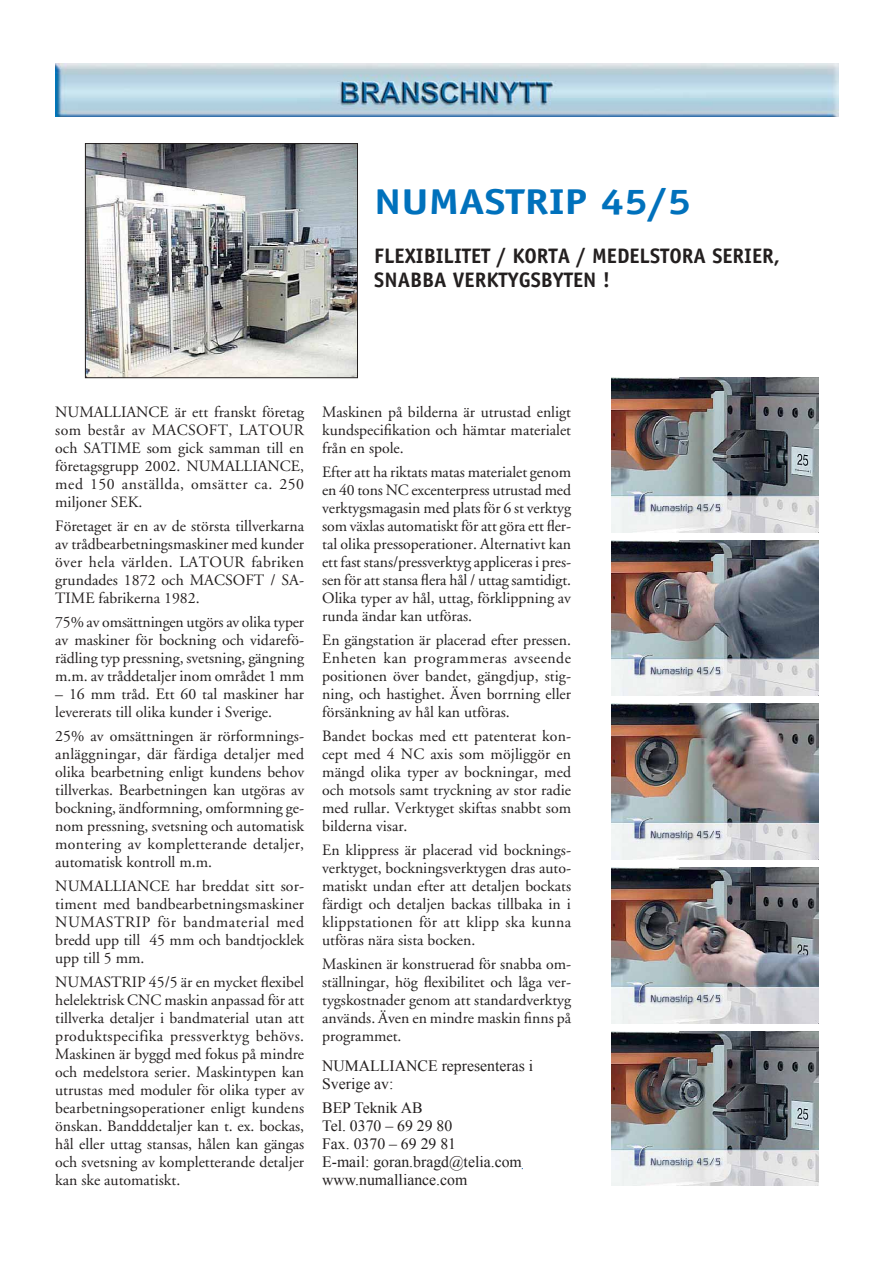
<style>
.page{position:relative;width:893px;height:1263px;background:#fff}
.page>*{position:absolute;margin:0;border:0;box-sizing:border-box;transform-origin:0 0}
.t1{font:700 36px "Officina Sans";color:#0071bc;scale:1.2 1}
.t2{font:700 21px/24px "Officina Sans";color:#231f1f}
.t3{font:15.75px/18px "Adobe Garamond";color:#231f1f;text-align:justify}
.t4{font:15.75px/18px "Times New Roman";color:#231f1f}
</style>
<div class="page">
<img style="left:55px;top:64px;width:783px;height:53px">
<img style="left:611px;top:377px;width:207px;height:156px">
<img style="left:611px;top:540px;width:207px;height:156px">
<img style="left:611px;top:704px;width:207px;height:155px">
<img style="left:611px;top:868px;width:207px;height:155px">
<img style="left:611px;top:1031px;width:207px;height:155px">
<img style="left:87px;top:145px;width:269px;height:231px">
<div style="left:85px;top:143px;width:273px;height:235px;border:1px solid #231f1f"></div>
<h1 class="t1" style="left:374px;top:188px;width:266px">NUMASTRIP 45/5</h1>
<h2 class="t2" style="left:374px;top:246px;width:407px">FLEXIBILITET / KORTA / MEDELSTORA SERIER,<br>SNABBA VERKTYGSBYTEN !</h2>
<p class="t3" style="left:55px;top:404px;width:250px">NUMALLIANCE är ett franskt företag som består av MACSOFT, LATOUR och SATIME som gick samman till en företagsgrupp 2002. NUMALLIANCE, med 150 anställda, omsätter ca. 250 miljoner SEK.</p>
<p class="t3" style="left:55px;top:518px;width:250px">Företaget är en av de största tillverkarna av trådbearbetningsmaskiner med kunder över hela världen. LATOUR fabriken grundades 1872 och MACSOFT / SA-TIME fabrikerna 1982.</p>
<p class="t3" style="left:55px;top:614px;width:250px">75% av omsättningen utgörs av olika typer av maskiner för bockning och vidarefö&shy;rädling typ pressning, svetsning, gängning m.m. av tråddetaljer inom området 1 mm</p>
<p class="t3" style="left:55px;top:686px;width:250px">– 16 mm tråd. Ett 60 tal maskiner har levererats till olika kunder i Sverige.</p>
<p class="t3" style="left:55px;top:728px;width:250px">25% av omsättningen är rörformnings&shy;anläggningar, där färdiga detaljer med olika bearbetning enligt kundens behov tillverkas. Bearbetningen kan utgöras av bockning, ändformning, omformning ge&shy;nom pressning, svetsning och automatisk montering av kompletterande detaljer, automatisk kontroll m.m.</p>
<p class="t3" style="left:55px;top:878px;width:250px">NUMALLIANCE har breddat sitt sor&shy;timent med bandbearbetningsmaskiner NUMASTRIP för bandmaterial med bredd upp till 45 mm och bandtjocklek upp till 5 mm.</p>
<p class="t3" style="left:55px;top:974px;width:250px">NUMASTRIP 45/5 är en mycket flexibel helelektrisk CNC maskin anpassad för att tillverka detaljer i bandmaterial utan att produktspecifika pressverktyg behövs.<br>Maskinen är byggd med fokus på mindre och medelstora serier. Maskintypen kan utrustas med moduler för olika typer av bearbetningsoperationer enligt kundens önskan. Bandddetaljer kan t. ex. bockas, hål eller uttag stansas, hålen kan gängas och svetsning av kompletterande detaljer kan ske automatiskt.</p>
<p class="t3" style="left:322px;top:404px;width:250px">Maskinen på bilderna är utrustad enligt kundspecifikation och hämtar materialet från en spole.</p>
<p class="t3" style="left:322px;top:464px;width:250px">Efter att ha riktats matas materialet genom en 40 tons NC excenterpress utrustad med verktygsmagasin med plats för 6 st verktyg som växlas automatiskt för att göra ett fler&shy;tal olika pressoperationer. Alternativt kan ett fast stans/pressverktyg appliceras i pres&shy;sen för att stansa flera hål / uttag samtidigt.<br>Olika typer av hål, uttag, förklippning av runda ändar kan utföras.</p>
<p class="t3" style="left:322px;top:632px;width:250px">En gängstation är placerad efter pressen.<br>Enheten kan programmeras avseende positionen över bandet, gängdjup, stig&shy;ning, och hastighet. Även borrning eller försänkning av hål kan utföras.</p>
<p class="t3" style="left:322px;top:728px;width:250px">Bandet bockas med ett patenterat kon&shy;cept med 4 NC axis som möjliggör en mängd olika typer av bockningar, med och motsols samt tryckning av stor radie med rullar. Verktyget skiftas snabbt som bilderna visar.</p>
<p class="t3" style="left:322px;top:842px;width:250px">En klippress är placerad vid bocknings&shy;verktyget, bockningsverktygen dras auto&shy;matiskt undan efter att detaljen bockats färdigt och detaljen backas tillbaka in i klippstationen för att klipp ska kunna utföras nära sista bocken.</p>
<p class="t3" style="left:322px;top:956px;width:250px">Maskinen är konstruerad för snabba om&shy;ställningar, hög flexibilitet och låga ver&shy;tygskostnader genom att standardverktyg används. Även en mindre maskin finns på programmet.</p>
<p class="t4" style="left:322px;top:1057px;width:212px">NUMALLIANCE representeras i<br>Sverige av:</p>
<p class="t4" style="left:322px;top:1099px;width:201px">BEP Teknik AB<br>Tel. 0370 ñ 69 29 80<br>Fax. 0370 ñ 69 29 81<br>E-mail: goran.bragd@telia.com www.numalliance.com</p>
</div>
